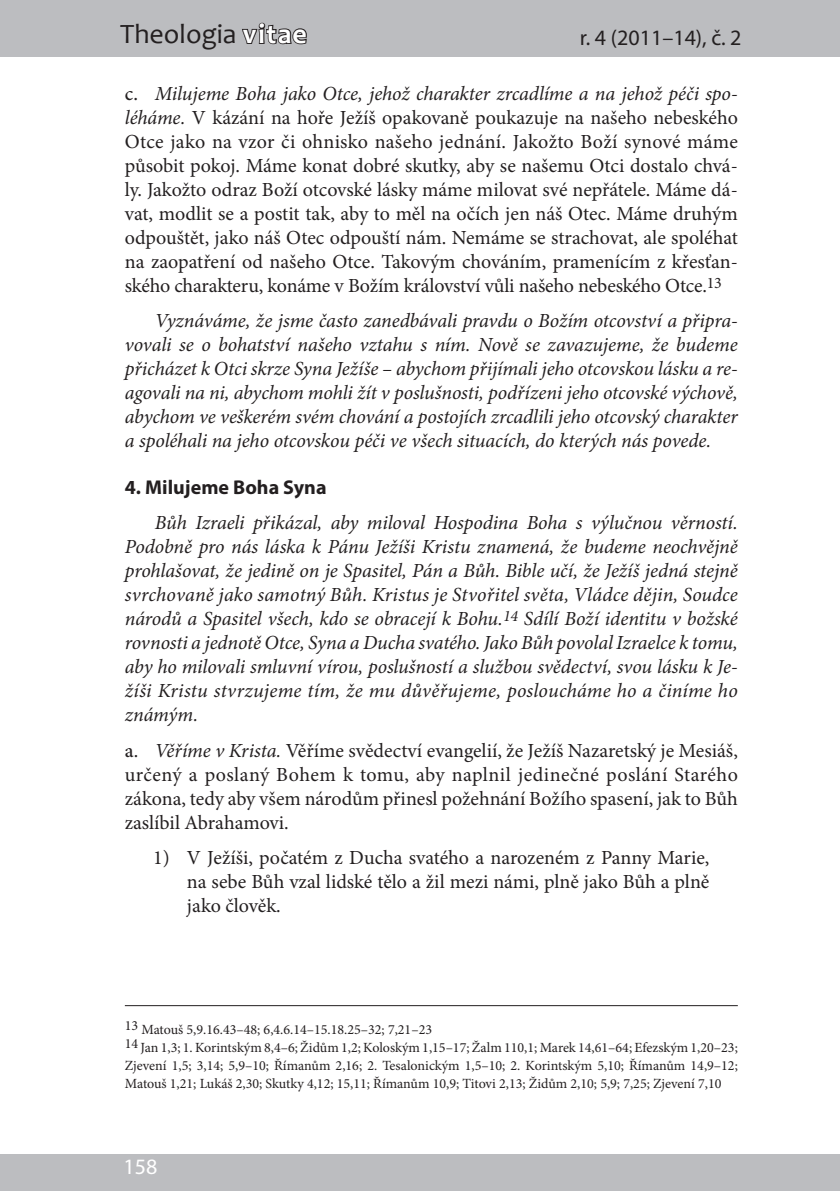
<style>
.page{position:relative;width:840px;height:1191px;background:#fff}
.page>*{position:absolute;margin:0;border:0;box-sizing:border-box;transform-origin:0 0}
.t1{font:28px "Candara";color:#231f20}
.t2{font:22px "Myriad Pro";color:#231f20}
.t3{font:22px "Myriad Pro";color:#fff}
.t4{font:italic 20px/24px "Minion Pro";color:#231f20;text-align:justify}
.t5{font:20px/24px "Minion Pro";letter-spacing:-.005em;color:#231f20;text-align:justify}
.t6{font:700 20px "Myriad Pro";color:#231f20}
.t7{font:14px/18px "Minion Pro";color:#231f20}
.s1{font-weight:700;color:#fff}
.s2{font-weight:500}
.s3{font-style:italic}
</style>
<div class="page">
<hr style="left:125px;top:1005px;width:612px;height:1px;background:#231f20">
<div style="left:0;top:0;width:839px;height:57px;background:#bcbdc0"></div>
<svg style="left:242px;top:22px;width:65px;height:23px"></svg>
<div style="left:0;top:1154px;width:839px;height:37px;background:#bcbdc0"></div>
<h1 class="t1" style="left:120px;top:16px;width:188px">Theologia <span class="s1">vitae</span></h1>
<p class="t2" style="left:579px;top:24px;width:163px">r. 4 (2011–14), č. 2</p>
<p class="t5" style="left:125px;top:81px;width:614px"><span class="s2">c.</span> <span class="s3">Milujeme Boha jako Otce, jehož charakter zrcadlíme a na jehož péči spo&shy;léháme.</span> V kázání na hoře Ježíš opakovaně poukazuje na našeho nebeského Otce jako na vzor či ohnisko našeho jednání. Jakožto Boží synové máme působit pokoj. Máme konat dobré skutky, aby se našemu Otci dostalo chvá&shy;ly. Jakožto odraz Boží otcovské lásky máme milovat své nepřátele. Máme dá&shy;vat, modlit se a postit tak, aby to měl na očích jen náš Otec. Máme druhým odpouštět, jako náš Otec odpouští nám. Nemáme se strachovat, ale spoléhat na zaopatření od našeho Otce. Takovým chováním, pramenícím z křesťan&shy;ského charakteru, konáme v Božím království vůli našeho nebeského Otce.<sup>13</sup></p>
<p class="t4" style="left:125px;top:308px;width:614px;text-indent:30px">Vyznáváme, že jsme často zanedbávali pravdu o Božím otcovství a připra&shy;vovali se o bohatství našeho vztahu s ním. Nově se zavazujeme, že budeme přicházet k Otci skrze Syna Ježíše – abychom přijímali jeho otcovskou lásku a re&shy;agovali na ni, abychom mohli žít v poslušnosti, podřízeni jeho otcovské výchově, abychom ve veškerém svém chování a postojích zrcadlili jeho otcovský charakter a spoléhali na jeho otcovskou péči ve všech situacích, do kterých nás povede.</p>
<p class="t6" style="left:125px;top:474px;width:203px">4. Milujeme Boha Syna</p>
<p class="t4" style="left:125px;top:511px;width:614px;text-indent:30px">Bůh Izraeli přikázal, aby miloval Hospodina Boha s výlučnou věrností.<br>Podobně pro nás láska k Pánu Ježíši Kristu znamená, že budeme neochvějně prohlašovat, že jedině on je Spasitel, Pán a Bůh. Bible učí, že Ježíš jedná stejně svrchovaně jako samotný Bůh. Kristus je Stvořitel světa, Vládce dějin, Soudce národů a Spasitel všech, kdo se obracejí k Bohu.<sup>14</sup> Sdílí Boží identitu v božské rovnosti a jednotě Otce, Syna a Ducha svatého. Jako Bůh povolal Izraelce k tomu, aby ho milovali smluvní vírou, poslušností a službou svědectví, svou lásku k Je&shy;žíši Kristu stvrzujeme tím, že mu důvěřujeme, posloucháme ho a činíme ho známým.</p>
<p class="t5" style="left:125px;top:738px;width:614px"><span class="s2">a</span>. <span class="s3">Věříme v Krista.</span> Věříme svědectví evangelií, že Ježíš Nazaretský je Mesiáš, určený a poslaný Bohem k tomu, aby naplnil jedinečné poslání Starého zákona, tedy aby všem národům přinesl požehnání Božího spasení, jak to Bůh zaslíbil Abrahamovi.</p>
<p class="t5" style="left:187px;top:845px;width:523px;text-indent:-34px">1) V Ježíši, počatém z Ducha svatého a narozeném z Panny Marie, na sebe Bůh vzal lidské tělo a žil mezi námi, plně jako Bůh a plně jako člověk.</p>
<p class="t7" style="left:125px;top:1020px;width:614px">13 Matouš 5,9.16.43–48; 6,4.6.14–15.18.25–32; 7,21–23<br>14 Jan 1,3; 1. Korintským 8,4–6; Židům 1,2; Koloským 1,15–17; Žalm 110,1; Marek 14,61–64; Efezským 1,20–23; Zjevení 1,5; 3,14; 5,9–10; Římanům 2,16; 2. Tesalonickým 1,5–10; 2. Korintským 5,10; Římanům 14,9–12; Matouš 1,21; Lukáš 2,30; Skutky 4,12; 15,11; Římanům 10,9; Titovi 2,13; Židům 2,10; 5,9; 7,25; Zjevení 7,10</p>
<p class="t3" style="left:123px;top:1152px;width:35px">158</p>
</div>
